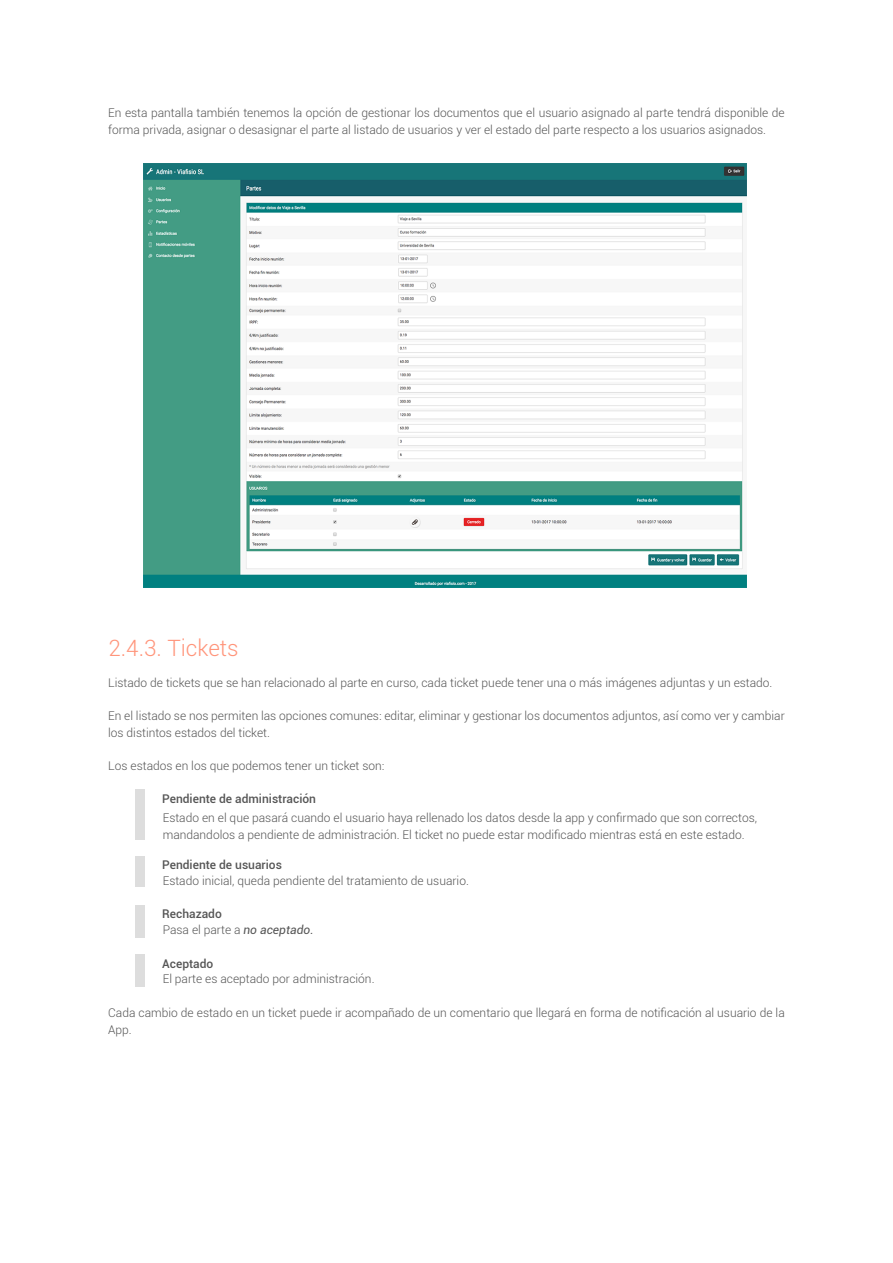
<style>
.page{position:relative;width:893px;height:1263px;background:#fff}
.page>*{position:absolute;margin:0;border:0;box-sizing:border-box;transform-origin:0 0}
.t1{font:300 22.5px "Roboto";color:#ff957b}
.t2{font:300 12px/16.5px "Roboto";color:#555}
.t3{font:500 12px "Roboto";color:#555}
.s1{font-weight:400;font-style:italic}
</style>
<div class="page">
<img style="left:144px;top:164px;width:602px;height:423px">
<div style="left:136px;top:789px;width:9px;height:51px;background:#ddd"></div>
<div style="left:136px;top:856px;width:9px;height:30px;background:#ddd"></div>
<div style="left:136px;top:905px;width:9px;height:33px;background:#ddd"></div>
<div style="left:136px;top:954px;width:9px;height:33px;background:#ddd"></div>
<p class="t2" style="left:108px;top:104px;width:678px">En esta pantalla también tenemos la opción de gestionar los documentos que el usuario asignado al parte tendrá disponible de forma privada, asignar o desasignar el parte al listado de usuarios y ver el estado del parte respecto a los usuarios asignados.</p>
<h1 class="t1" style="left:108px;top:632px;width:132px">2.4.3. Tickets</h1>
<p class="t2" style="left:108px;top:674px;width:666px">Listado de tickets que se han relacionado al parte en curso, cada ticket puede tener una o más imágenes adjuntas y un estado.</p>
<p class="t2" style="left:108px;top:707px;width:678px">En el listado se nos permiten las opciones comunes: editar, eliminar y gestionar los documentos adjuntos, así como ver y cambiar los distintos estados del ticket.</p>
<p class="t2" style="left:108px;top:757px;width:278px">Los estados en los que podemos tener un ticket son:</p>
<p class="t3" style="left:162px;top:790px;width:155px">Pendiente de administración</p>
<p class="t2" style="left:163px;top:809px;width:596px">Estado en el que pasará cuando el usuario haya rellenado los datos desde la app y confirmado que son correctos, mandandolos a pendiente de administración. El ticket no puede estar modificado mientras está en este estado.</p>
<p class="t2" style="left:163px;top:872px;width:308px">Estado inicial, queda pendiente del tratamiento de usuario.</p>
<p class="t2" style="left:163px;top:921px;width:152px">Pasa el parte a <span class="s1">no aceptado.</span></p>
<p class="t2" style="left:163px;top:970px;width:213px">El parte es aceptado por administración.</p>
<p class="t3" style="left:162px;top:856px;width:121px">Pendiente de usuarios</p>
<p class="t3" style="left:162px;top:906px;width:61px">Rechazado</p>
<p class="t3" style="left:162px;top:955px;width:53px">Aceptado</p>
<p class="t2" style="left:108px;top:1004px;width:678px">Cada cambio de estado en un ticket puede ir acompañado de un comentario que llegará en forma de notificación al usuario de la<br>App.</p>
</div>
